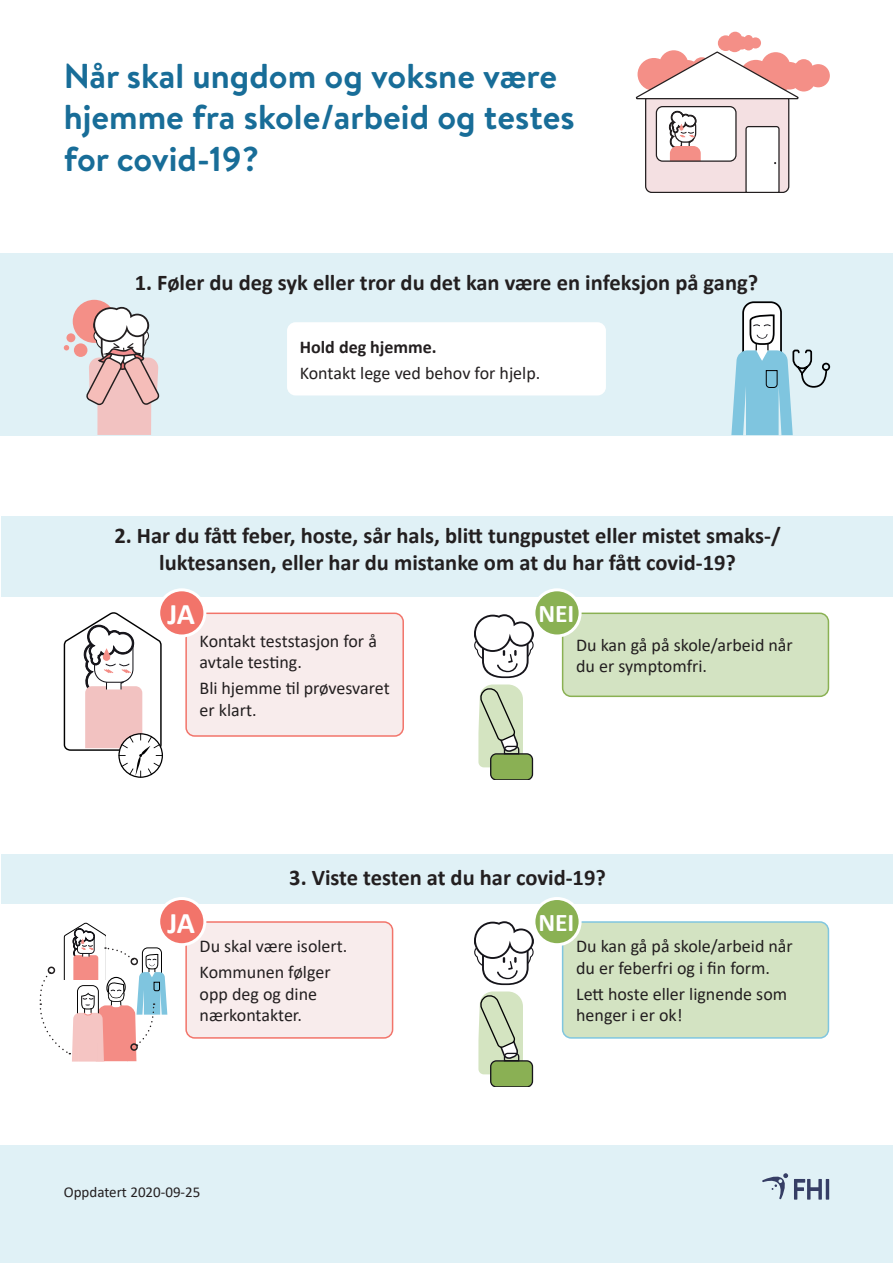
<style>
.page{position:relative;width:893px;height:1263px;background:#fff}
.page>*{position:absolute;margin:0;border:0;box-sizing:border-box;transform-origin:0 0}
.t1{font:700 34.5px/41.4px "Brandon Text";color:#186d98}
.t2{font:700 30px "Calibri";color:#fff}
.t3{font:700 25.5px "Calibri";color:#fff}
.t4{font:700 22.5px/27px "Calibri";color:#231f20;text-align:center}
.t5{font:18px/21.6px "Calibri";color:#231f20}
.t6{font:700 18px "Calibri";color:#231f20}
.t7{font:15px "Calibri";color:#231f20}
</style>
<div class="page">
<div style="left:0;top:253px;width:893px;height:182px;background:#e0f1f6"></div>
<div style="left:1px;top:854px;width:892px;height:50px;background:#e0f1f6"></div>
<div style="left:1px;top:516px;width:892px;height:81px;background:#e0f1f6"></div>
<div style="left:0;top:1145px;width:893px;height:118px;background:#e0f1f6"></div>
<div style="left:795px;top:59px;width:18px;height:18px;background:#f48f87;border-radius:50%"></div>
<div style="left:792px;top:68px;width:23px;height:24px;background:#f48f87;border-radius:50%"></div>
<div style="left:807px;top:64px;width:23px;height:23px;background:#f48f87;border-radius:50%"></div>
<div style="left:718px;top:35px;width:15px;height:16px;background:#f48f87;border-radius:50%"></div>
<div style="left:728px;top:32px;width:14px;height:14px;background:#f48f87;border-radius:50%"></div>
<div style="left:735px;top:36px;width:13px;height:14px;background:#f48f87;border-radius:50%"></div>
<div style="left:727px;top:36px;width:16px;height:16px;background:#f48f87;border-radius:50%"></div>
<div style="left:744px;top:35px;width:9px;height:9px;background:#f48f87;border-radius:50%"></div>
<div style="left:743px;top:39px;width:11px;height:11px;background:#f48f87;border-radius:50%"></div>
<div style="left:750px;top:37px;width:11px;height:11px;background:#f48f87;border-radius:50%"></div>
<svg style="left:635px;top:51px;width:165px;height:141px"></svg>
<div style="left:287px;top:322px;width:319px;height:73px;background:#fff;border-radius:9px"></div>
<div style="left:186px;top:613px;width:217px;height:123px;background:#f8ecec;border-radius:9px"></div>
<div style="left:185px;top:612px;width:219px;height:125px;border:2px solid #f2746a;border-radius:9px"></div>
<div style="left:159px;top:590px;width:46px;height:46px;background:#f2746a;border-radius:50%"></div>
<div style="left:157px;top:588px;width:49px;height:49px;border:3px solid #fff;border-radius:50%"></div>
<div style="left:563px;top:613px;width:265px;height:83px;background:#d3e3c2;border-radius:9px"></div>
<div style="left:562px;top:612px;width:267px;height:85px;border:2px solid #8ab153;border-radius:9px"></div>
<div style="left:534px;top:590px;width:46px;height:46px;background:#8ab153;border-radius:50%"></div>
<div style="left:532px;top:588px;width:50px;height:49px;border:3px solid #fff;border-radius:50%"></div>
<div style="left:186px;top:922px;width:207px;height:116px;background:#f8ecec;border-radius:9px"></div>
<div style="left:185px;top:921px;width:208px;height:118px;border:2px solid #f2746a;border-radius:9px"></div>
<div style="left:159px;top:898px;width:46px;height:47px;background:#f2746a;border-radius:50%"></div>
<div style="left:157px;top:897px;width:49px;height:49px;border:3px solid #fff;border-radius:50%"></div>
<div style="left:563px;top:922px;width:265px;height:116px;background:#d3e3c2;border-radius:9px"></div>
<div style="left:562px;top:921px;width:267px;height:118px;border:2px solid #80c6df;border-radius:9px"></div>
<div style="left:534px;top:898px;width:46px;height:47px;background:#8ab153;border-radius:50%"></div>
<div style="left:532px;top:897px;width:50px;height:49px;border:3px solid #fff;border-radius:50%"></div>
<svg style="left:731px;top:301px;width:100px;height:134px"></svg>
<div style="left:73px;top:300px;width:43px;height:43px;background:#f48f87;border-radius:50%"></div>
<div style="left:74px;top:343px;width:13px;height:14px;background:#f48f87;border-radius:50%"></div>
<div style="left:66px;top:333px;width:9px;height:9px;background:#f48f87;border-radius:50%"></div>
<svg style="left:64px;top:345px;width:5px;height:5px"></svg>
<svg style="left:86px;top:307px;width:73px;height:128px"></svg>
<div style="left:491px;top:1061px;width:41px;height:26px;background:#8ab054;border-radius:6px"></div>
<div style="left:490px;top:1060px;width:43px;height:27px;border:1px solid #15141a;border-radius:6px"></div>
<svg style="left:474px;top:921px;width:61px;height:153px"></svg>
<div style="left:491px;top:754px;width:41px;height:26px;background:#8ab054;border-radius:6px"></div>
<div style="left:490px;top:753px;width:43px;height:27px;border:1px solid #15141a;border-radius:6px"></div>
<svg style="left:474px;top:614px;width:61px;height:153px"></svg>
<svg style="left:39px;top:922px;width:128px;height:139px"></svg>
<div style="left:130px;top:1043px;width:8px;height:8px;border:2px solid #231f20;border-radius:50%"></div>
<svg style="left:63px;top:611px;width:100px;height:167px"></svg>
<svg style="left:762px;top:1173px;width:26px;height:26px"></svg>
<svg style="left:794px;top:1179px;width:28px;height:20px"></svg>
<hr style="left:826px;top:1179px;width:3px;height:20px;background:#363e65">
<h1 class="t1" style="left:64px;top:55px;width:512px">Når skal ungdom og voksne være hjemme fra skole/arbeid og testes for covid-19?</h1>
<p class="t4" style="left:135px;top:269px;width:625px">1. Føler du deg syk eller tror du det kan være en infeksjon på gang?</p>
<p class="t6" style="left:300px;top:334px;width:138px">Hold deg hjemme.</p>
<p class="t5" style="left:300px;top:361px;width:242px">Kontakt lege ved behov for hjelp.</p>
<p class="t4" style="left:114px;top:522px;width:668px">2. Har du fått feber, hoste, sår hals, blitt tungpustet eller mistet smaks-/ luktesansen, eller har du mistanke om at du har fått covid-19?</p>
<h2 class="t2" style="left:167px;top:593px;width:29px">JA</h2>
<p class="t5" style="left:200px;top:630px;width:179px">Kontakt teststasjon for å avtale testing.</p>
<p class="t5" style="left:200px;top:677px;width:192px">Bli hjemme til prøvesvaret er klart.</p>
<h3 class="t3" style="left:538px;top:596px;width:38px">NEI</h3>
<p class="t5" style="left:576px;top:633px;width:218px">Du kan gå på skole/arbeid når du er symptomfri.</p>
<h2 class="t2" style="left:167px;top:902px;width:29px">JA</h2>
<p class="t4" style="left:289px;top:864px;width:318px">3. Viste testen at du har covid-19?</p>
<h3 class="t3" style="left:538px;top:905px;width:38px">NEI</h3>
<p class="t5" style="left:200px;top:933px;width:149px;line-height:25.8px">Du skal være isolert.<br>Kommunen følger</p>
<p class="t5" style="left:200px;top:982px;width:119px">opp deg og dine nærkontakter.</p>
<p class="t7" style="left:64px;top:1181px;width:138px">Oppdatert 2020-09-25</p>
<p class="t5" style="left:576px;top:935px;width:218px">Du kan gå på skole/arbeid når du er feberfri og i fin form.</p>
<p class="t5" style="left:576px;top:982px;width:213px">Lett hoste eller lignende som henger i er ok!</p>
</div>
